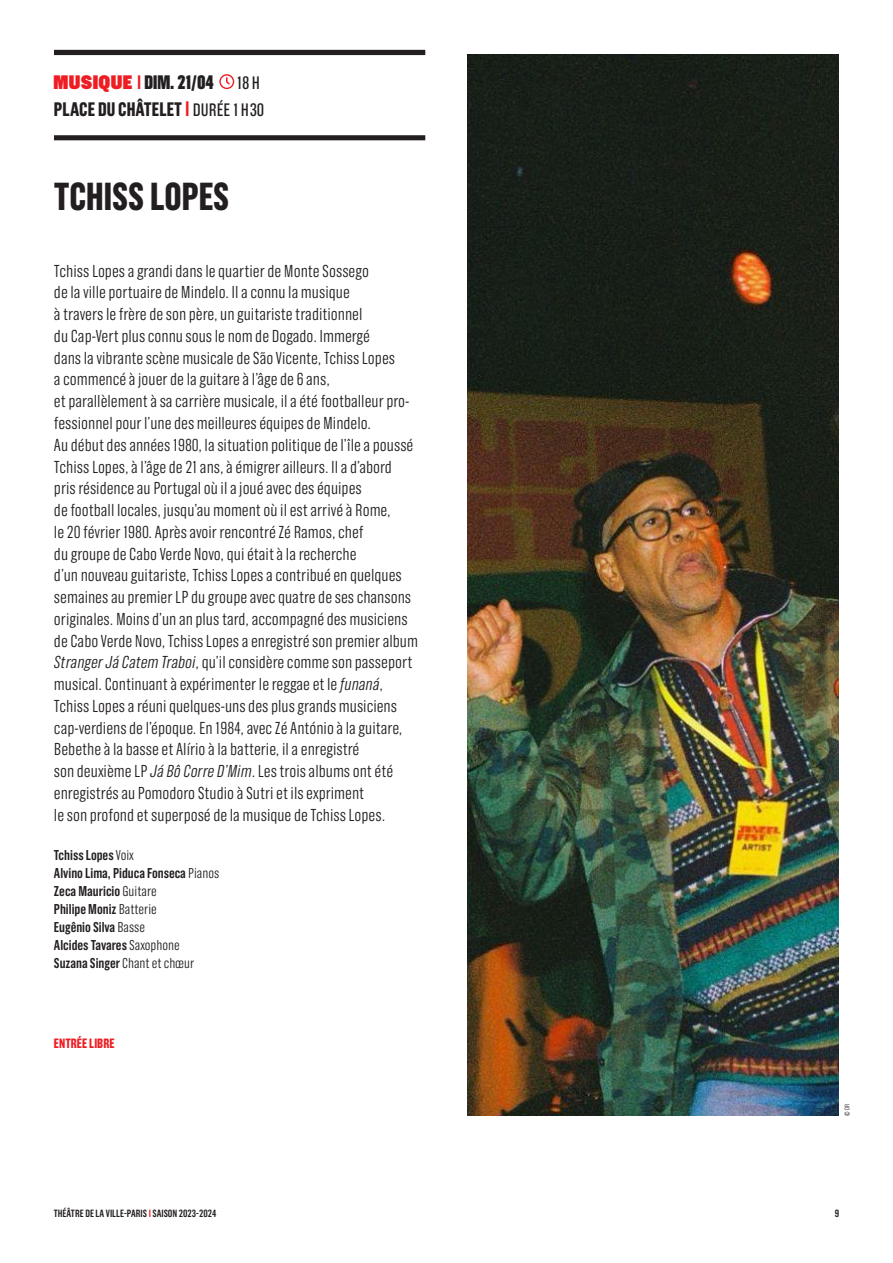
<style>
.page{position:relative;width:893px;height:1263px;background:#fff}
.page>*{position:absolute;margin:0;border:0;box-sizing:border-box;transform-origin:0 0}
.Folio{font:700 39px "Grotzec Cond";color:#231f20}
.Folio-2{font:700 19.5px/27px "Grotzec Cond";color:#231f20}
.TEXTE{font:300 17.25px/21.8px "Grotzec Cond";color:#231f20}
.Folio-3{font:600 14.25px "Grotzec Cond";color:#231f20}
.Folio-4{font:700 13.5px "Grotzec Cond";color:#ee1d23}
.t1{font:600 10.5px "Grotzec Cond";color:#231f20}
.Folio-5{font:300 6.75px "Grotzec Cond";color:#231f20}
.s1{font-family:"Grotzec Poster";font-weight:900;color:#ee1d23}
.s2{font-weight:600;color:#ee1d23}
.s3{font-weight:900}
.s4{font-weight:400;font-size:18px}
.s5{font-weight:600;font-size:21px;color:#ee1d23}
.s6{font-style:italic}
.s7{font-weight:300}
.s8{color:#ee1d23}
</style>
<div class="page">
<div style="left:54px;top:50px;width:371px;height:5px;background:#231f20"></div>
<div style="left:54px;top:135px;width:371px;height:5px;background:#231f20"></div>
<svg style="left:219px;top:74px;width:15px;height:15px"></svg>
<img style="left:468px;top:54px;width:371px;height:1062px">
<p class="Folio-2" style="left:54px;top:68px;width:212px"><span class="s1">MUSIQUE</span> <span class="s2">I</span> <span class="s3">DIM. 21/04</span> <span class="s4">18H<br></span>PLACE DU CHÂTELET <span class="s5">I</span> <span class="s4">DURÉE 1H30</span></p>
<p class="Folio" style="left:54px;top:173px;width:177px">TCHISS LOPES</p>
<p class="TEXTE" style="left:54px;top:260px;width:366px">Tchiss Lopes a grandi dans le quartier de Monte Sossego<br>de la ville portuaire de Mindelo. Il a connu la musique<br>à travers le frère de son père, un guitariste traditionnel<br>du Cap-Vert plus connu sous le nom de Dogado. Immergé<br>dans la vibrante scène musicale de São Vicente, Tchiss Lopes<br>a commencé à jouer de la guitare à l’âge de 6 ans,<br>et parallèlement à sa carrière musicale, il a été footballeur pro&shy;fessionnel pour l’une des meilleures équipes de Mindelo.<br>Au début des années 1980, la situation politique de l’île a poussé Tchiss Lopes, à l’âge de 21 ans, à émigrer ailleurs. Il a d’abord pris résidence au Portugal où il a joué avec des équipes<br>de football locales, jusqu’au moment où il est arrivé à Rome,<br>le 20 février 1980. Après avoir rencontré Zé Ramos, chef<br>du groupe de Cabo Verde Novo, qui était à la recherche<br>d’un nouveau guitariste, Tchiss Lopes a contribué en quelques semaines au premier LP du groupe avec quatre de ses chansons originales. Moins d’un an plus tard, accompagné des musiciens de Cabo Verde Novo, Tchiss Lopes a enregistré son premier album <span class="s6">Stranger Já Catem Traboi</span>, qu’il considère comme son passeport musical. Continuant à expérimenter le reggae et le <span class="s6">funaná</span>, Tchiss Lopes a réuni quelques-uns des plus grands musiciens cap-verdiens de l’époque. En 1984, avec Zé António à la guitare, Bebethe à la basse et Alírio à la batterie, il a enregistré<br>son deuxième LP <span class="s6">Já Bô Corre D’Mim</span>. Les trois albums ont été enregistrés au Pomodoro Studio à Sutri et ils expriment<br>le son profond et superposé de la musique de Tchiss Lopes.</p>
<p class="Folio-3" style="left:54px;top:847px;width:81px">Tchiss Lopes <span class="s7">Voix</span></p>
<p class="Folio-3" style="left:54px;top:865px;width:167px">Alvino Lima, Piduca Fonseca <span class="s7">Pianos</span></p>
<p class="Folio-3" style="left:54px;top:883px;width:104px">Zeca Mauricio <span class="s7">Guitare</span></p>
<p class="Folio-3" style="left:54px;top:901px;width:104px">Philipe Moniz <span class="s7">Batterie</span></p>
<p class="Folio-3" style="left:54px;top:919px;width:93px">Eugênio Silva <span class="s7">Basse</span></p>
<p class="Folio-3" style="left:54px;top:937px;width:127px">Alcides Tavares <span class="s7">Saxophone</span></p>
<p class="Folio-3" style="left:54px;top:955px;width:142px">Suzana Singer <span class="s7">Chant et chœur</span></p>
<p class="Folio-4" style="left:54px;top:1036px;width:62px">ENTRÉE LIBRE</p>
<p class="Folio-5" style="left:843px;top:1116px;width:13px;rotate:-90deg">© DR</p>
<p class="t1" style="left:54px;top:1208px;width:164px">THÉÂTRE DE LA VILLE-PARIS <span class="s8">I</span> SAISON 2023-2024</p>
<p class="t1" style="left:835px;top:1208px;width:6px">9</p>
</div>
